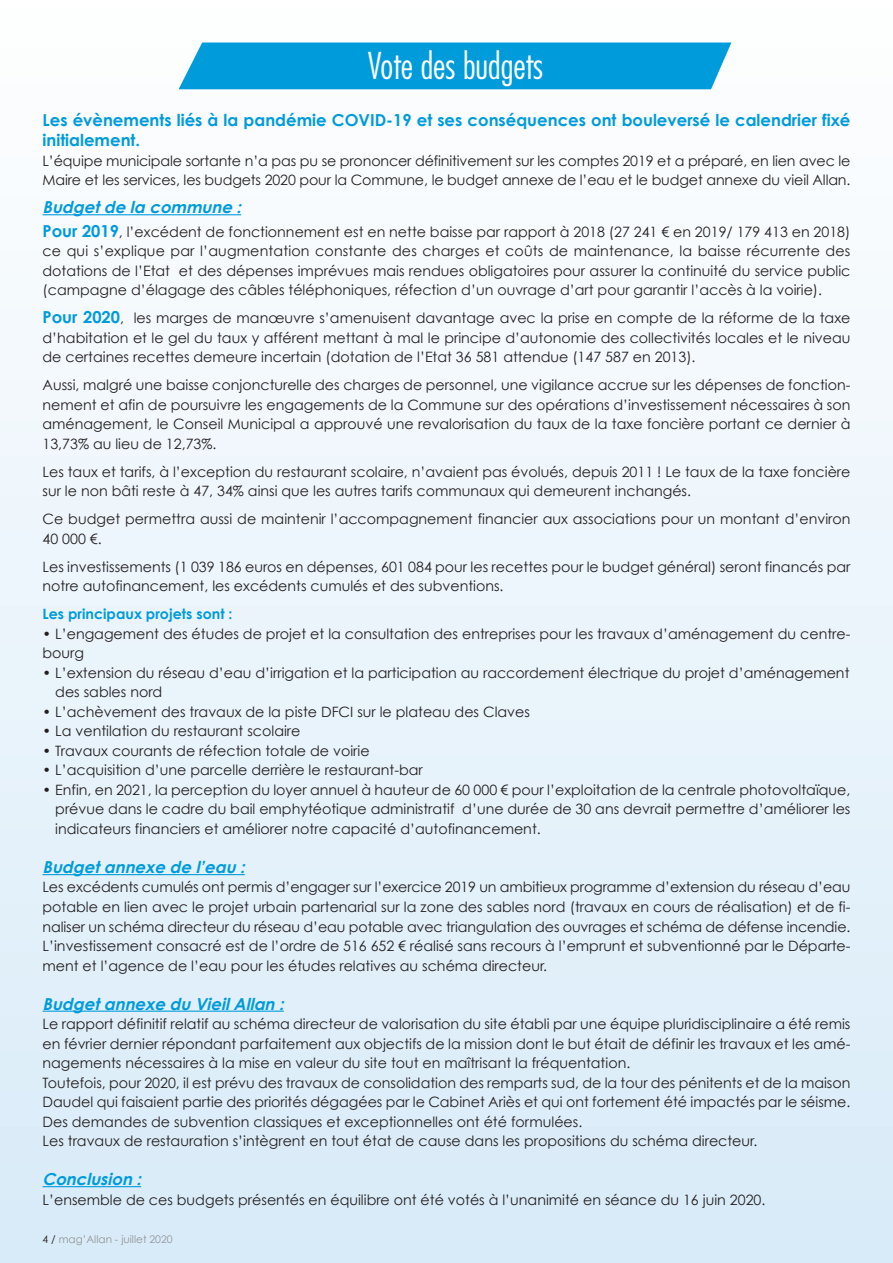
<style>
.page{position:relative;width:893px;height:1263px;background:#fff}
.page>*{position:absolute;margin:0;border:0;box-sizing:border-box;transform-origin:0 0}
.t1{font:300 condensed 36px "Futura";color:#fff}
.t2{font:700 16.5px/19.8px "Century Gothic";color:#009bdb}
.t3{font:italic 700 16.5px "Century Gothic";color:#009bdb}
.t4{font:14.25px/19.5px "Century Gothic";color:#231f20}
.t5{font:700 14.25px "Century Gothic";color:#009bdb}
.t6{font:10.5px "Century Gothic";color:#939598}
.s1{font-weight:700;font-size:16.5px;color:#009bdb}
.s2{color:#231f20}
</style>
<div class="page">
<div style="left:0;top:0;width:893px;height:1263px;background:linear-gradient(to bottom,#fefefe,#d8ebf8)"></div>
<div style="left:179px;top:43px;width:552px;height:46px;background:#009bdb"></div>
<hr style="left:43px;top:214px;width:198px;height:1px;background:#009bdb">
<hr style="left:43px;top:874px;width:202px;height:1px;background:#009bdb">
<hr style="left:43px;top:1010px;width:241px;height:2px;background:#009bdb">
<hr style="left:43px;top:1186px;width:98px;height:1px;background:#009bdb">
<h1 class="t1" style="left:368px;top:50px;width:177px">Vote des budgets</h1>
<p class="t2" style="left:43px;top:110px;width:809px">Les évènements liés à la pandémie COVID-19 et ses conséquences ont bouleversé le calendrier fixé initialement.</p>
<p class="t4" style="left:43px;top:150px;width:809px">L’équipe municipale sortante n’a pas pu se prononcer définitivement sur les comptes 2019 et a préparé, en lien avec le<br>Maire et les services, les budgets 2020 pour la Commune, le budget annexe de l’eau et le budget annexe du vieil Allan.</p>
<p class="t3" style="left:43px;top:197px;width:204px">Budget de la commune :</p>
<p class="t4" style="left:43px;top:222px;width:809px;text-align:justify"><span class="s1">Pour 2019</span>, l’excédent de fonctionnement est en nette baisse par rapport à 2018 (27 241 € en 2019/ 179 413 en 2018) ce qui s’explique par l’augmentation constante des charges et coûts de maintenance, la baisse récurrente des dotations de l’Etat et des dépenses imprévues mais rendues obligatoires pour assurer la continuité du service public (campagne d’élagage des câbles téléphoniques, réfection d’un ouvrage d’art pour garantir l’accès à la voirie).</p>
<p class="t4" style="left:43px;top:308px;width:809px;text-align:justify"><span class="s1">Pour 2020</span>, les marges de manœuvre s’amenuisent davantage avec la prise en compte de la réforme de la taxe d’habitation et le gel du taux y afférent mettant à mal le principe d’autonomie des collectivités locales et le niveau de certaines recettes demeure incertain (dotation de l’Etat 36 581 attendue (147 587 en 2013).</p>
<p class="t4" style="left:43px;top:375px;width:809px;text-align:justify">Aussi, malgré une baisse conjoncturelle des charges de personnel, une vigilance accrue sur les dépenses de fonction&shy;nement et afin de poursuivre les engagements de la Commune sur des opérations d’investissement nécessaires à son aménagement, le Conseil Municipal a approuvé une revalorisation du taux de la taxe foncière portant ce dernier à 13,73% au lieu de 12,73%.</p>
<p class="t4" style="left:43px;top:462px;width:809px">Les taux et tarifs, à l’exception du restaurant scolaire, n’avaient pas évolués, depuis 2011 ! Le taux de la taxe foncière sur le non bâti reste à 47, 34% ainsi que les autres tarifs communaux qui demeurent inchangés.</p>
<p class="t4" style="left:43px;top:509px;width:809px">Ce budget permettra aussi de maintenir l’accompagnement financier aux associations pour un montant d’environ<br>40 000 €.</p>
<p class="t4" style="left:43px;top:557px;width:809px">Les investissements (1 039 186 euros en dépenses, 601 084 pour les recettes pour le budget général) seront financés par notre autofinancement, les excédents cumulés et des subventions.</p>
<p class="t5" style="left:43px;top:605px;width:192px">Les principaux projets sont :</p>
<p class="t4" style="left:43px;top:624px;width:809px">• L’engagement des études de projet et la consultation des entreprises pour les travaux d’aménagement du centre&shy;bourg</p>
<p class="t4" style="left:55px;top:663px;width:796px;text-indent:-13px">• L’extension du réseau d’eau d’irrigation et la participation au raccordement électrique du projet d’aménagement des sables nord</p>
<p class="t4" style="left:43px;top:702px;width:489px">• L’achèvement des travaux de la piste DFCI sur le plateau des Claves</p>
<p class="t4" style="left:43px;top:721px;width:259px">• La ventilation du restaurant scolaire</p>
<p class="t4" style="left:43px;top:741px;width:329px">• Travaux courants de réfection totale de voirie</p>
<p class="t4" style="left:43px;top:760px;width:382px">• L’acquisition d’une parcelle derrière le restaurant-bar</p>
<p class="t4" style="left:55px;top:780px;width:797px;text-align:justify;text-indent:-13px">• Enfin, en 2021, la perception du loyer annuel à hauteur de 60 000 € pour l’exploitation de la centrale photovoltaïque, prévue dans le cadre du bail emphytéotique administratif d’une durée de 30 ans devrait permettre d’améliorer les indicateurs financiers et améliorer notre capacité d’autofinancement.</p>
<p class="t3" style="left:43px;top:856px;width:208px">Budget annexe de l’eau :</p>
<p class="t4" style="left:43px;top:877px;width:809px;text-align:justify">Les excédents cumulés ont permis d’engager sur l’exercice 2019 un ambitieux programme d’extension du réseau d’eau potable en lien avec le projet urbain partenarial sur la zone des sables nord (travaux en cours de réalisation) et de fi&shy;naliser un schéma directeur du réseau d’eau potable avec triangulation des ouvrages et schéma de défense incendie.<br>L’investissement consacré est de l’ordre de 516 652 € réalisé sans recours à l’emprunt et subventionné par le Départe&shy;ment et l’agence de l’eau pour les études relatives au schéma directeur.</p>
<p class="t3" style="left:43px;top:993px;width:247px">Budget annexe du Vieil Allan :</p>
<p class="t4" style="left:43px;top:1014px;width:809px">Le rapport définitif relatif au schéma directeur de valorisation du site établi par une équipe pluridisciplinaire a été remis en février dernier répondant parfaitement aux objectifs de la mission dont le but était de définir les travaux et les amé&shy;nagements nécessaires à la mise en valeur du site tout en maîtrisant la fréquentation.<br>Toutefois, pour 2020, il est prévu des travaux de consolidation des remparts sud, de la tour des pénitents et de la maison Daudel qui faisaient partie des priorités dégagées par le Cabinet Ariès et qui ont fortement été impactés par le séisme.<br>Des demandes de subvention classiques et exceptionnelles ont été formulées.<br>Les travaux de restauration s’intègrent en tout état de cause dans les propositions du schéma directeur.</p>
<p class="t3" style="left:43px;top:1168px;width:104px">Conclusion :</p>
<p class="t4" style="left:43px;top:1189px;width:724px">L’ensemble de ces budgets présentés en équilibre ont été votés à l’unanimité en séance du 16 juin 2020.</p>
<p class="t6" style="left:43px;top:1233px;width:132px"><span class="s2">4 /</span> mag’Allan - juillet 2020</p>
</div>
